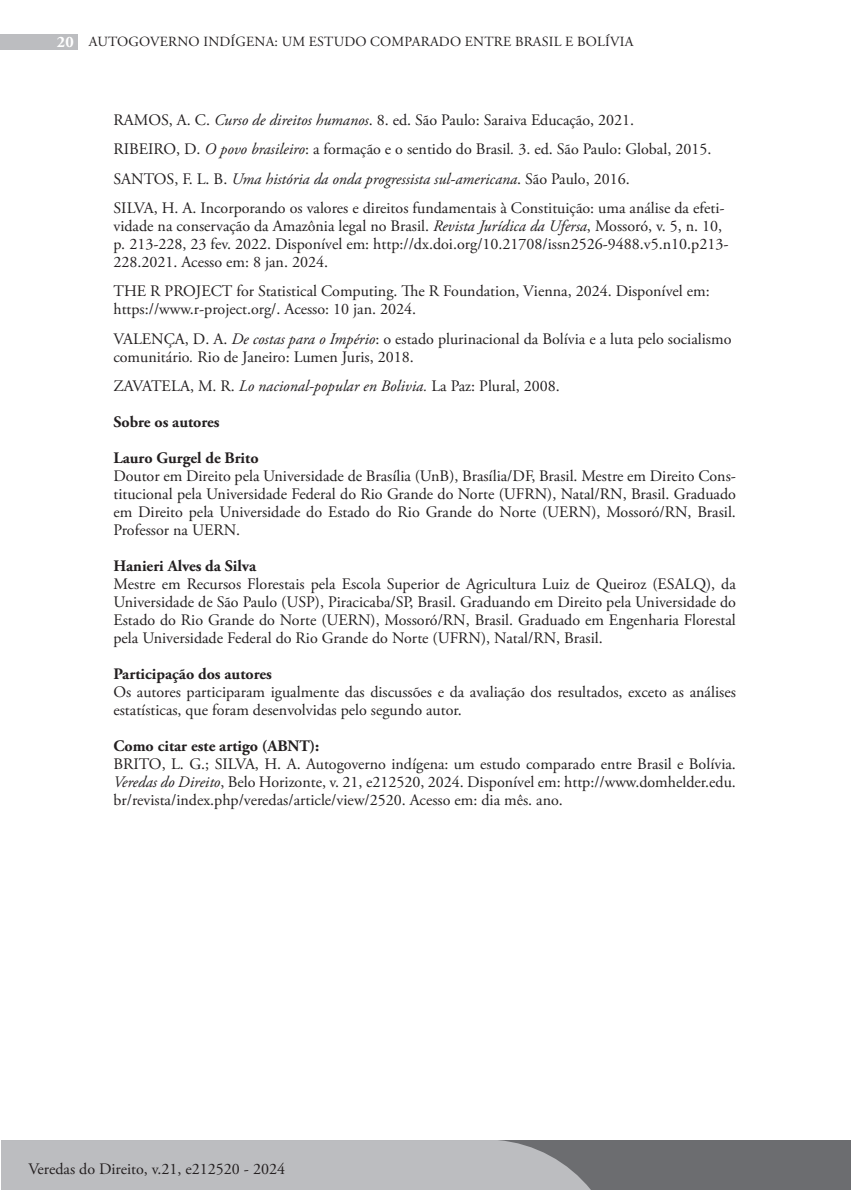
<style>
.page{position:relative;width:851px;height:1191px;background:#fff}
.page>*{position:absolute;margin:0;border:0;box-sizing:border-box;transform-origin:0 0}
.t1{font:16px/18px "Adobe Garamond Pro";color:#231f20}
.t2{font:700 16px "Adobe Garamond Pro";color:#231f20}
.t3{font:14px "Adobe Garamond Pro";letter-spacing:.015em;color:#231f20}
.s1{font-weight:700;font-size:16px;color:#fff}
.s2{font-style:italic}
</style>
<div class="page">
<div style="left:1px;top:1140px;width:849px;height:50px;background:#6c6d70"></div>
<div style="left:0;top:34px;width:77px;height:16px;background:#bcbdc0"></div>
<div style="left:1px;top:1140px;width:590px;height:50px;background:#bcbdc0"></div>
<p class="t3" style="left:57px;top:34px;width:578px"><span class="s1">20</span> AUTOGOVERNO INDÍGENA: UM ESTUDO COMPARADO ENTRE BRASIL E BOLÍVIA</p>
<p class="t1" style="left:113px;top:106px;width:612px;line-height:29.4px">RAMOS, A. C. <span class="s2">Curso de direitos humanos</span>. 8. ed. São Paulo: Saraiva Educação, 2021.<br>RIBEIRO, D. <span class="s2">O povo brasileiro</span>: a formação e o sentido do Brasil<span class="s2">.</span> 3. ed. São Paulo: Global, 2015.<br>SANTOS, F. L. B. <span class="s2">Uma história da onda progressista sul-americana</span>. São Paulo, 2016.<br>SILVA, H. A. Incorporando os valores e direitos fundamentais à Constituição: uma análise da efeti-</p>
<p class="t1" style="left:113px;top:218px;width:616px">vidade na conservação da Amazônia legal no Brasil. <span class="s2">Revista Jurídica da Ufersa</span>, Mossoró, v. 5, n. 10, p. 213-228, 23 fev. 2022. Disponível em: http://dx.doi.org/10.21708/issn2526-9488.v5.n10.p213-<br>228.2021. Acesso em: 8 jan. 2024.</p>
<p class="t1" style="left:113px;top:283px;width:597px">THE R PROJECT for Statistical Computing. The R Foundation, Vienna, 2024. Disponível em: https://www.r-project.org/. Acesso: 10 jan. 2024.</p>
<p class="t1" style="left:113px;top:330px;width:619px">VALENÇA, D. A. <span class="s2">De costas para o Império</span>: o estado plurinacional da Bolívia e a luta pelo socialismo comunitário<span class="s2">.</span> Rio de Janeiro: Lumen Juris, 2018.</p>
<p class="t1" style="left:113px;top:378px;width:448px">ZAVATELA, M. R. <span class="s2">Lo nacional-popular en Bolivia.</span> La Paz: Plural, 2008.</p>
<p class="t2" style="left:113px;top:413px;width:108px">Sobre os autores</p>
<p class="t2" style="left:113px;top:449px;width:147px">Lauro Gurgel de Brito</p>
<p class="t1" style="left:113px;top:468px;width:624px;text-align:justify">Doutor em Direito pela Universidade de Brasília (UnB), Brasília/DF, Brasil. Mestre em Direito Cons&shy;titucional pela Universidade Federal do Rio Grande do Norte (UFRN), Natal/RN, Brasil. Graduado em Direito pela Universidade do Estado do Rio Grande do Norte (UERN), Mossoró/RN, Brasil.<br>Professor na UERN.</p>
<p class="t2" style="left:113px;top:557px;width:144px">Hanieri Alves da Silva</p>
<p class="t1" style="left:113px;top:576px;width:624px;text-align:justify">Mestre em Recursos Florestais pela Escola Superior de Agricultura Luiz de Queiroz (ESALQ), da Universidade de São Paulo (USP), Piracicaba/SP, Brasil. Graduando em Direito pela Universidade do Estado do Rio Grande do Norte (UERN), Mossoró/RN, Brasil. Graduado em Engenharia Florestal pela Universidade Federal do Rio Grande do Norte (UFRN), Natal/RN, Brasil.</p>
<p class="t2" style="left:113px;top:665px;width:160px">Participação dos autores</p>
<p class="t1" style="left:113px;top:684px;width:623px">Os autores participaram igualmente das discussões e da avaliação dos resultados, exceto as análises estatísticas, que foram desenvolvidas pelo segundo autor.</p>
<p class="t2" style="left:113px;top:737px;width:207px">Como citar este artigo (ABNT):</p>
<p class="t1" style="left:113px;top:756px;width:624px;text-align:justify">BRITO, L. G.; SILVA, H. A. Autogoverno indígena: um estudo comparado entre Brasil e Bolívia.<br><span class="s2">Veredas do Direito</span>, Belo Horizonte, v. 21, e212520, 2024. Disponível em: http://www.domhelder.edu. br/revista/index.php/veredas/article/view/2520. Acesso em: dia mês. ano.</p>
<p class="t1" style="left:28px;top:1160px;width:258px">Veredas do Direito, v.21, e212520 - 2024</p>
</div>
